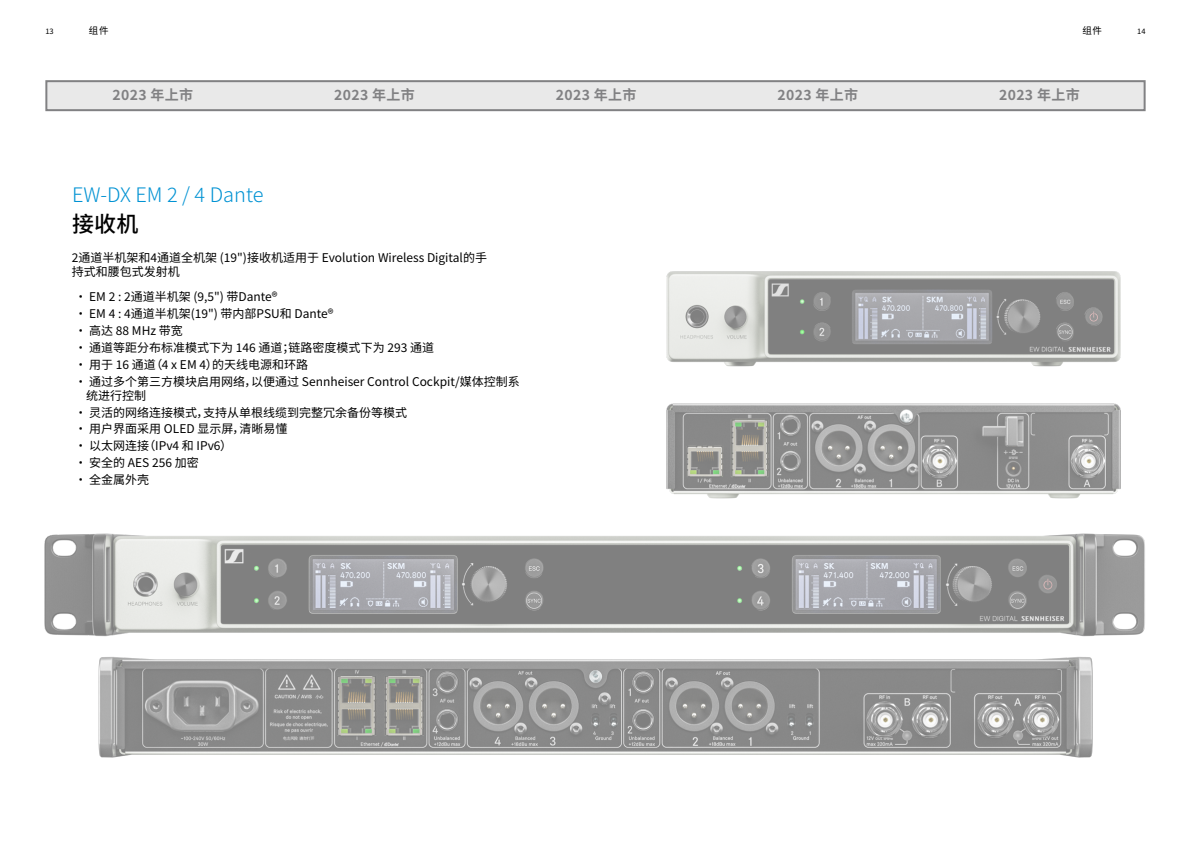
<style>
.page{position:relative;width:1191px;height:842px;background:#fff}
.page>*{position:absolute;margin:0;border:0;box-sizing:border-box;transform-origin:0 0}
.t1{font:500 22px "Source Han Sans CN";color:#000}
.t2{font:300 20px "Source Han Sans CN";color:#0092d3}
.t3{font:700 14px "Source Han Sans CN";letter-spacing:.025em;color:#818183}
.t4{font:12px/14px "Source Han Sans CN";color:#000}
.t5{font:9.5px "Source Han Sans CN";color:#000}
.t6{font:7.5px "Source Han Sans CN";color:#000}
</style>
<div class="page">
<img style="left:44px;top:533px;width:1101px;height:225px">
<img style="left:666px;top:271px;width:455px;height:96px">
<img style="left:666px;top:403px;width:455px;height:96px">
<div style="left:46px;top:81px;width:1098px;height:29px;background:#e9e9e9"></div>
<div style="left:45px;top:80px;width:1100px;height:31px;border:2px solid #818183"></div>
<p class="t5" style="left:89px;top:25px;width:21px">组件</p>
<p class="t5" style="left:1082px;top:25px;width:21px">组件</p>
<p class="t6" style="left:45px;top:27px;width:10px">13</p>
<p class="t6" style="left:1137px;top:27px;width:10px">14</p>
<p class="t3" style="left:113px;top:87px;width:82px">2023 年上市</p>
<p class="t3" style="left:334px;top:87px;width:82px">2023 年上市</p>
<p class="t3" style="left:556px;top:87px;width:82px">2023 年上市</p>
<p class="t3" style="left:777px;top:87px;width:82px">2023 年上市</p>
<p class="t3" style="left:999px;top:87px;width:82px">2023 年上市</p>
<h2 class="t2" style="left:72px;top:183px;width:193px">EW-DX EM 2 / 4 Dante</h2>
<h1 class="t1" style="left:72px;top:211px;width:68px">接收机</h1>
<p class="t4" style="left:72px;top:251px;width:417px">2通道半机架和4通道全机架 (19")接收机适用于 Evolution Wireless Digital的手持式和腰包式发射机</p>
<p class="t4" style="left:75px;top:290px;width:204px">• EM 2 : 2通道半机架 (9,5") 带Dante®</p>
<p class="t4" style="left:75px;top:307px;width:260px">• EM 4 : 4通道半机架(19") 带内部PSU和 Dante®</p>
<p class="t4" style="left:75px;top:324px;width:109px">• 高达 88 MHz 带宽</p>
<p class="t4" style="left:75px;top:341px;width:361px">• 通道等距分布标准模式下为 146 通道；链路密度模式下为 293 通道</p>
<p class="t4" style="left:75px;top:358px;width:235px">• 用于 16 通道（4 x EM 4）的天线电源和环路</p>
<p class="t4" style="left:86px;top:374px;width:435px;text-indent:-11px">• 通过多个第三方模块启用网络，以便通过 Sennheiser Control Cockpit/媒体控制系统进行控制</p>
<p class="t4" style="left:75px;top:405px;width:334px">• 灵活的网络连接模式，支持从单根线缆到完整冗余备份等模式</p>
<p class="t4" style="left:75px;top:422px;width:214px">• 用户界面采用 OLED 显示屏，清晰易懂</p>
<p class="t4" style="left:75px;top:439px;width:159px">• 以太网连接（IPv4 和 IPv6）</p>
<p class="t4" style="left:75px;top:456px;width:125px">• 安全的 AES 256 加密</p>
<p class="t4" style="left:75px;top:473px;width:76px">• 全金属外壳</p>
</div>
